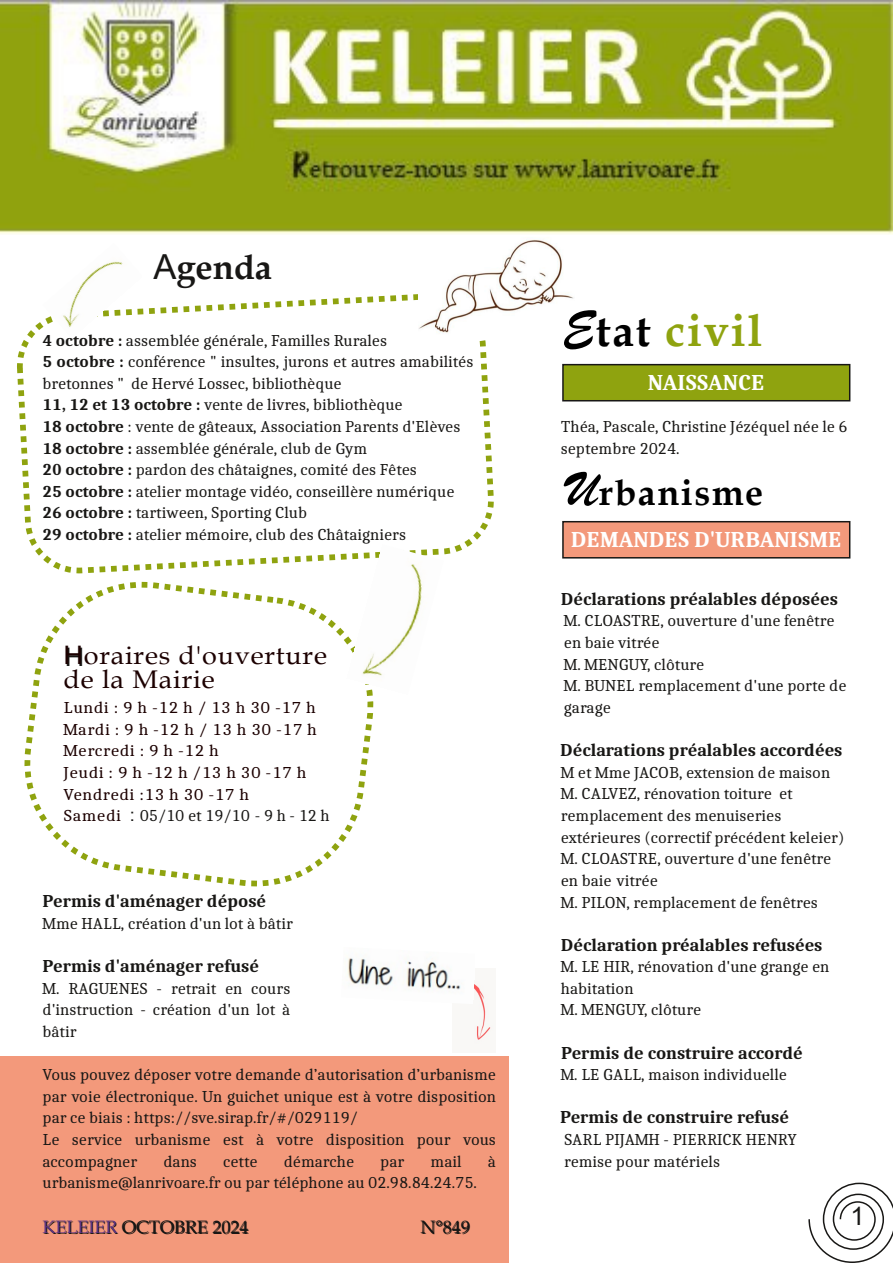
<style>
.page{position:relative;width:893px;height:1263px;background:#fff}
.page>*{position:absolute;margin:0;border:0;box-sizing:border-box;transform-origin:0 0}
.t1{font:700 45px "Book Antiqua";letter-spacing:.04em;color:#8fa30f}
.t2{font:700 36px "Book Antiqua";letter-spacing:.04em;color:#000}
.t3{font:700 34.5px "Book Antiqua";color:#181715}
.t4{font:25.5px/24px "Book Antiqua";letter-spacing:.025em;color:#1c0000;scale:1.06 1}
.t5{font:25.5px "Arial";color:#181715}
.t6{font:700 22.5px "Caladea";color:#fff}
.t7{font:700 18px "Caladea";color:#181715}
.t8{font:18px "Book Antiqua";color:#181715}
.t9{font:16.5px/21.6px "Caladea";color:#181715}
.t10{font:16.5px/21.6px "Caladea";letter-spacing:.03em;color:#1c0000;scale:1.06 1}
.s1{font-family:"Arial";font-weight:400}
.s2{font-weight:700}
.s3{font-family:"Arial";color:#181715}
.s4{font-family:"Arial";font-size:18px;color:#181715}
.s5{color:#181715}
.s6{font-family:"Brush Script";font-weight:400;font-size:52.5px;color:#000}
.s7{font-size:43.5px;color:#000}
.s8{font-family:"Brush Script";font-weight:400;font-size:51px}
</style>
<div class="page">
<div style="left:0;top:1056px;width:509px;height:207px;background:#f3997b"></div>
<svg style="left:24px;top:581px;width:350px;height:306px"></svg>
<svg style="left:17px;top:294px;width:477px;height:280px"></svg>
<div style="left:563px;top:522px;width:287px;height:36px;background:#f3997b"></div>
<div style="left:562px;top:521px;width:288px;height:37px;border:2px solid #181715"></div>
<div style="left:563px;top:365px;width:287px;height:36px;background:#8fa30f"></div>
<div style="left:562px;top:364px;width:288px;height:37px;border:2px solid #181715"></div>
<svg style="left:808px;top:1182px;width:85px;height:81px"></svg>
<img style="left:474px;top:982px;width:18px;height:62px">
<img style="left:347px;top:958px;width:128px;height:46px">
<img style="left:419px;top:240px;width:154px;height:95px">
<img style="left:0;top:0;width:893px;height:234px">
<img style="left:43px;top:261px;width:99px;height:77px">
<img style="left:346px;top:544px;width:98px;height:150px">
<h3 class="t3" style="left:153px;top:247px;width:120px"><span class="s1">A</span>genda</h3>
<p class="t9" style="left:43px;top:329px;width:432px"><span class="s2">4 octobre :</span> assemblée générale, Familles Rurales<br><span class="s2">5 octobre :</span> conférence " insultes, jurons et autres amabilités bretonnes " de Hervé Lossec, bibliothèque<br><span class="s2">11, 12 et 13 octobre :</span> vente de livres, bibliothèque<br><span class="s2">18 octobre</span> : vente de gâteaux, Association Parents d'Elèves <span class="s2">18 octobre :</span> assemblée générale, club de Gym<br><span class="s2">20 octobre :</span> pardon des châtaignes, comité des Fêtes<br><span class="s2">25 octobre :</span> atelier montage vidéo, conseillère numérique <span class="s2">26 octobre :</span> tartiween, Sporting Club<br><span class="s2">29 octobre :</span> atelier mémoire, club des Châtaigniers</p>
<h3 class="t4" style="left:64px;top:644px;width:250px"><span class="s3">H</span>oraires d'ouverture de la Mairie</h3>
<p class="t10" style="left:64px;top:696px;width:253px">Lundi:9h-12h/13h30-17h<br>Mardi:9h-12h/13h30-17h<br>Mercredi : 9 h -12 h<br>Jeudi : 9 h -12 h /13 h 30 -17 h<br>Vendredi :13 h 30 -17 h<br>Samedi <span class="s4">:</span> <span class="s5">05/10 et 19/10 - 9 h - 12 h</span></p>
<p class="t7" style="left:43px;top:890px;width:225px">Permis d'aménager déposé</p>
<p class="t9" style="left:43px;top:912px;width:252px">Mme HALL, création d'un lot à bâtir</p>
<p class="t7" style="left:43px;top:955px;width:218px">Permis d'aménager refusé</p>
<p class="t9" style="left:43px;top:977px;width:249px;text-align:justify">M. RAGUENES - retrait en cours d'instruction - création d'un lot à bâtir</p>
<p class="t9" style="left:43px;top:1063px;width:455px">Vous pouvez déposer votre demande d’autorisation d’urbanisme par voie électronique. Un guichet unique est à votre disposition par ce biais : https://sve.sirap.fr/#/029119/<br>Le service urbanisme est à votre disposition pour vous accompagner</p>
<p class="t9" style="left:163px;top:1150px;width:35px">dans</p>
<p class="t9" style="left:223px;top:1150px;width:36px">cette</p>
<p class="t9" style="left:284px;top:1150px;width:72px">démarche</p>
<p class="t9" style="left:380px;top:1150px;width:26px">par</p>
<p class="t9" style="left:431px;top:1150px;width:33px">mail</p>
<p class="t9" style="left:488px;top:1150px;width:10px">à</p>
<p class="t9" style="left:43px;top:1171px;width:436px">urbanisme@lanrivoare.fr ou par téléphone au 02.98.84.24.75.</p>
<p class="t8" style="left:43px;top:1217px;width:207px">KELEIER OCTOBRE 2024</p>
<p class="t8" style="left:421px;top:1217px;width:51px">N°849</p>
<h1 class="t1" style="left:562px;top:304px;width:202px"><span class="s6">E</span><span class="s7">tat</span> civil</h1>
<h3 class="t6" style="left:648px;top:369px;width:118px">NAISSANCE</h3>
<p class="t9" style="left:561px;top:415px;width:288px">Théa, Pascale, Christine Jézéquel née le 6 septembre 2024.</p>
<h2 class="t2" style="left:566px;top:472px;width:199px"><span class="s8">U</span>rbanisme</h2>
<h3 class="t6" style="left:571px;top:526px;width:272px">DEMANDES D'URBANISME</h3>
<p class="t7" style="left:561px;top:588px;width:279px">Déclarations préalables déposées</p>
<p class="t9" style="left:564px;top:610px;width:284px">M. CLOASTRE, ouverture d'une fenêtre en baie vitrée<br>M. MENGUY, clôture<br>M. BUNEL remplacement d'une porte de garage</p>
<p class="t7" style="left:560px;top:739px;width:284px">Déclarations préalables accordées</p>
<p class="t9" style="left:561px;top:761px;width:285px">M et Mme JACOB, extension de maison<br>M. CALVEZ, rénovation toiture et remplacement des menuiseries extérieures (correctif précédent keleier)<br>M. CLOASTRE, ouverture d'une fenêtre en baie vitrée<br>M. PILON, remplacement de fenêtres</p>
<p class="t7" style="left:561px;top:933px;width:263px">Déclaration préalables refusées</p>
<p class="t9" style="left:561px;top:955px;width:270px">M. LE HIR, rénovation d'une grange en habitation<br>M. MENGUY, clôture</p>
<p class="t7" style="left:561px;top:1041px;width:243px">Permis de construire accordé</p>
<p class="t9" style="left:561px;top:1063px;width:228px">M. LE GALL, maison individuelle</p>
<p class="t7" style="left:560px;top:1106px;width:231px">Permis de construire refusé</p>
<p class="t9" style="left:564px;top:1128px;width:234px">SARL PIJAMH - PIERRICK HENRY remise pour matériels</p>
<h3 class="t5" style="left:850px;top:1202px;width:16px">1</h3>
</div>
